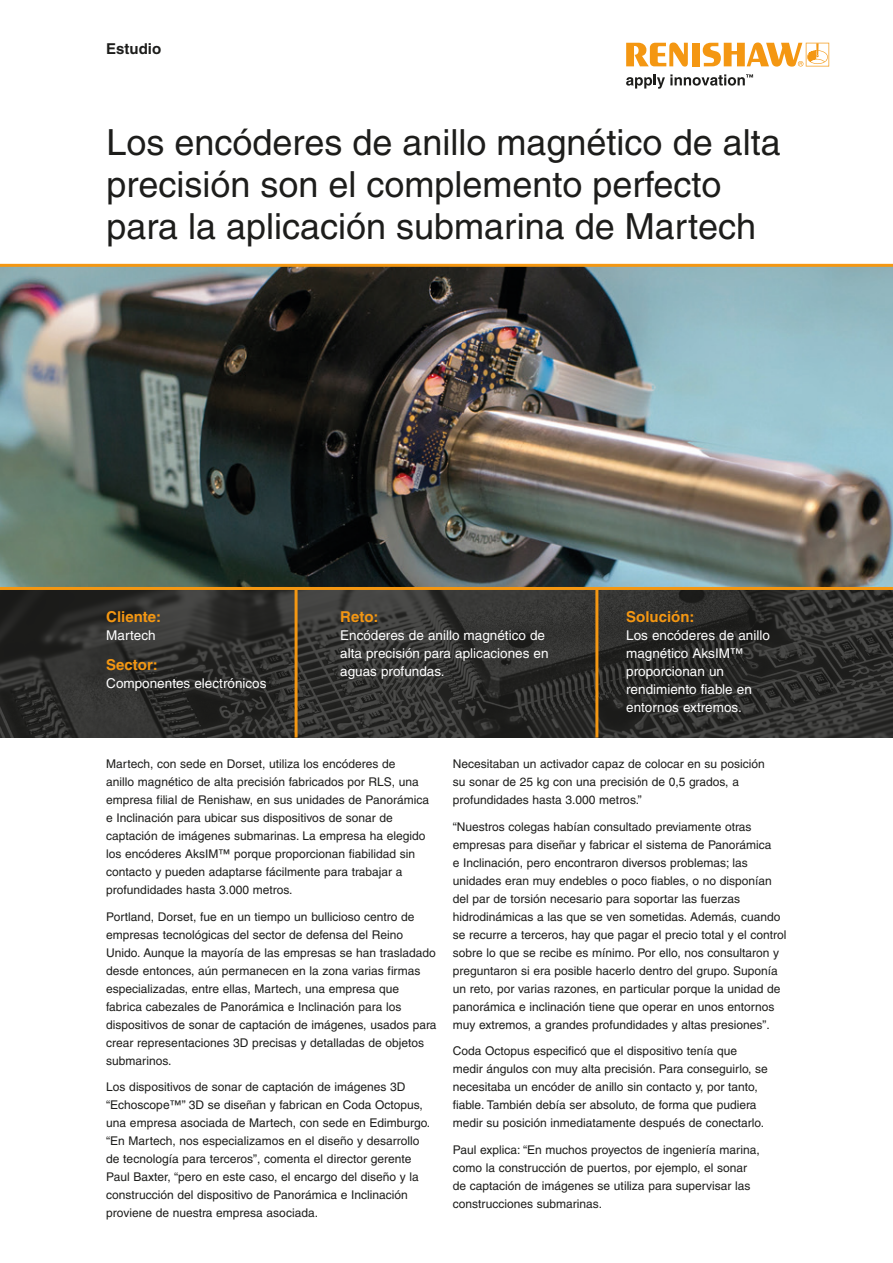
<style>
.page{position:relative;width:893px;height:1263px;background:#fff}
.page>*{position:absolute;margin:0;border:0;box-sizing:border-box;transform-origin:0 0}
.Case_study__Title_24{font:36px/42px "Helvetica";color:#1d1d1b}
.Industry_box__Headin{font:700 15px "Helvetica";color:#f49712}
.Case_study__Front_pa{font:700 15px "Helvetica";color:#1d1d1b}
.Industry_box__Main_t{font:13.5px/18px "Helvetica";color:#fff}
.Main_body_text_8pt{font:12px/18px "Helvetica";color:#1d1d1b}
</style>
<div class="page">
<svg style="left:0;top:590px;width:893px;height:147px;background:#2f2f2d"></svg>
<hr style="left:295px;top:589px;width:3px;height:148px;background:#f49712">
<hr style="left:595px;top:589px;width:3px;height:148px;background:#f49712">
<svg style="left:626px;top:43px;width:62px;height:24px"></svg>
<div style="left:692px;top:43px;width:8px;height:23px;background:#f49712"></div>
<svg style="left:703px;top:43px;width:126px;height:24px"></svg>
<svg style="left:626px;top:74px;width:127px;height:15px"></svg>
<img style="left:0;top:264px;width:893px;height:326px">
<p class="Case_study__Front_pa" style="left:106px;top:40px;width:57px">Estudio</p>
<p class="Case_study__Title_24" style="left:106px;top:122px;width:676px">Los encóderes de anillo magnético de alta precisión son el complemento perfecto para la aplicación submarina de Martech</p>
<p class="Industry_box__Headin" style="left:106px;top:607px;width:57px">Cliente:</p>
<p class="Industry_box__Main_t" style="left:106px;top:626px;width:51px">Martech</p>
<p class="Industry_box__Headin" style="left:106px;top:656px;width:53px">Sector:</p>
<p class="Industry_box__Main_t" style="left:106px;top:674px;width:162px">Componentes electrónicos</p>
<p class="Industry_box__Headin" style="left:340px;top:607px;width:40px">Reto:</p>
<p class="Industry_box__Main_t" style="left:340px;top:626px;width:210px">Encóderes de anillo magnético de alta precisión para aplicaciones en aguas profundas.</p>
<p class="Industry_box__Headin" style="left:626px;top:607px;width:70px">Solución:</p>
<p class="Industry_box__Main_t" style="left:626px;top:626px;width:145px">Los encóderes de anillo magnético AksIM™ proporcionan un rendimiento fiable en entornos extremos.</p>
<p class="Main_body_text_8pt" style="left:106px;top:755px;width:324px">Martech, con sede en Dorset, utiliza los encóderes de<br>anillo magnético de alta precisión fabricados por RLS, una empresa filial de Renishaw, en sus unidades de Panorámica e Inclinación para ubicar sus dispositivos de sonar de captación de imágenes submarinas. La empresa ha elegido los encóderes AksIM™ porque proporcionan fiabilidad sin contacto y pueden adaptarse fácilmente para trabajar a profundidades hasta 3.000 metros.</p>
<p class="Main_body_text_8pt" style="left:106px;top:907px;width:332px">Portland, Dorset, fue en un tiempo un bullicioso centro de empresas tecnológicas del sector de defensa del Reino Unido. Aunque la mayoría de las empresas se han trasladado desde entonces, aún permanecen en la zona varias firmas especializadas, entre ellas, Martech, una empresa que fabrica cabezales de Panorámica e Inclinación para los dispositivos de sonar de captación de imágenes, usados para crear representaciones 3D precisas y detalladas de objetos submarinos.</p>
<p class="Main_body_text_8pt" style="left:106px;top:1078px;width:325px">Los dispositivos de sonar de captación de imágenes 3D “Echoscope™” 3D se diseñan y fabrican en Coda Octopus, una empresa asociada de Martech, con sede en Edimburgo. “En Martech, nos especializamos en el diseño y desarrollo de tecnología para terceros”, comenta el director gerente Paul Baxter, “pero en este caso, el encargo del diseño y la construcción del dispositivo de Panorámica e Inclinación proviene de nuestra empresa asociada.</p>
<p class="Main_body_text_8pt" style="left:453px;top:755px;width:313px">Necesitaban un activador capaz de colocar en su posición su sonar de 25 kg con una precisión de 0,5 grados, a profundidades hasta 3.000 metros.”</p>
<p class="Main_body_text_8pt" style="left:453px;top:817px;width:335px">“Nuestros colegas habían consultado previamente otras empresas para diseñar y fabricar el sistema de Panorámica<br>e Inclinación, pero encontraron diversos problemas; las unidades eran muy endebles o poco fiables, o no disponían del par de torsión necesario para soportar las fuerzas hidrodinámicas a las que se ven sometidas. Además, cuando se recurre a terceros, hay que pagar el precio total y el control sobre lo que se recibe es mínimo. Por ello, nos consultaron y preguntaron si era posible hacerlo dentro del grupo. Suponía un reto, por varias razones, en particular porque la unidad de panorámica e inclinación tiene que operar en unos entornos muy extremos, a grandes profundidades y altas presiones”.</p>
<p class="Main_body_text_8pt" style="left:453px;top:1042px;width:317px">Coda Octopus especificó que el dispositivo tenía que medir ángulos con muy alta precisión. Para conseguirlo, se necesitaba un encóder de anillo sin contacto y, por tanto, fiable. También debía ser absoluto, de forma que pudiera medir su posición inmediatamente después de conectarlo.</p>
<p class="Main_body_text_8pt" style="left:453px;top:1140px;width:308px">Paul explica: “En muchos proyectos de ingeniería marina, como la construcción de puertos, por ejemplo, el sonar de captación de imágenes se utiliza para supervisar las construcciones submarinas.</p>
</div>
